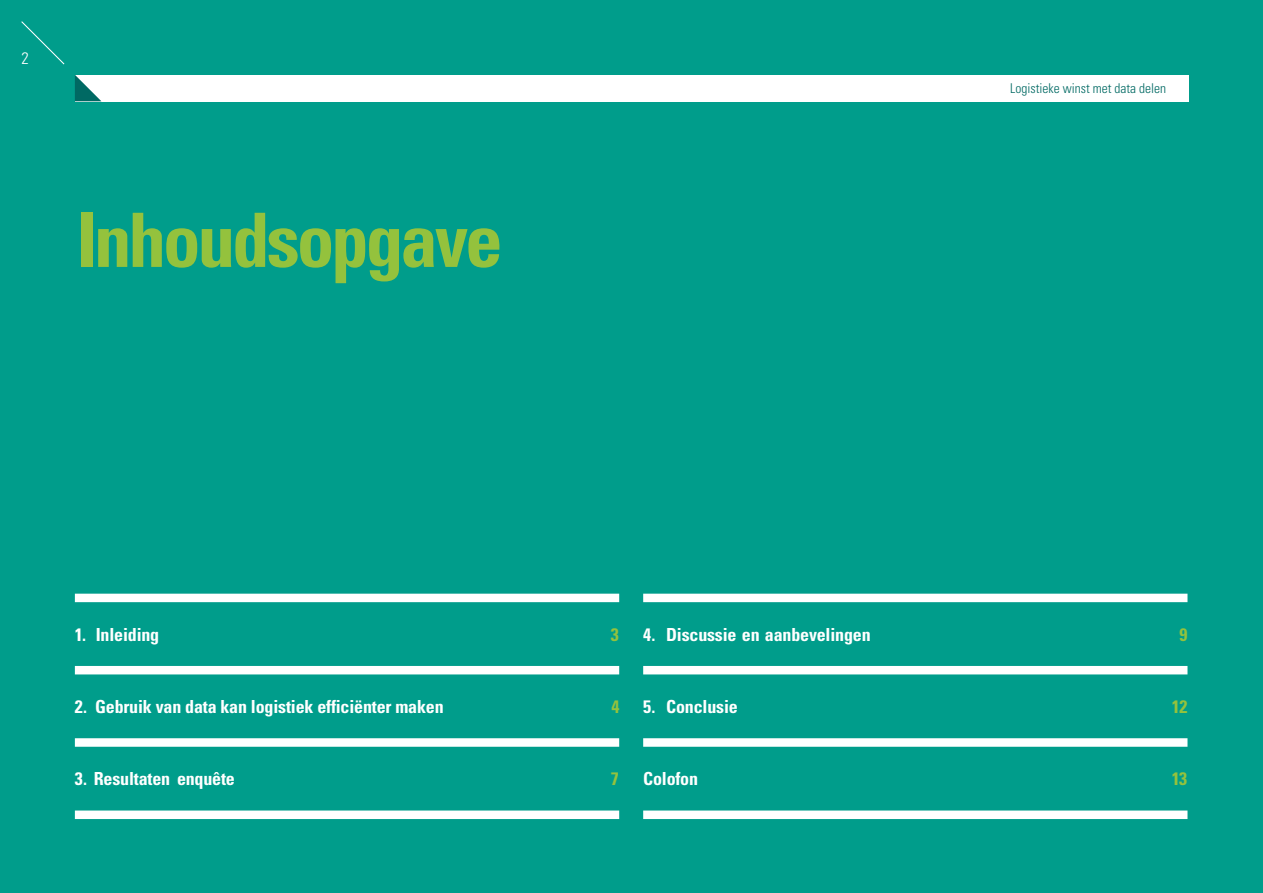
<style>
.page{position:relative;width:1263px;height:893px;background:#009d8b}
.page>*{position:absolute;margin:0;border:0;box-sizing:border-box;transform-origin:0 0}
.t1{font:700 condensed 75px "Univers LT Std";letter-spacing:-.04em;color:#94c23d}
.t2{font:700 condensed 18px "Univers LT Std";letter-spacing:-.01em;color:#fff}
.t3{font:700 condensed 18px "Univers LT Std";color:#94c23d}
.t4{font:300 condensed 16.5px "Univers LT Std";color:#fff}
.t5{font:300 condensed 13.5px "Univers LT Std";color:#006963}
</style>
<div class="page">
<div style="left:75px;top:75px;width:1113px;height:26px;background:#fff"></div>
<svg style="left:75px;top:75px;width:26px;height:26px"></svg>
<svg style="left:21px;top:21px;width:44px;height:44px"></svg>
<svg style="left:643px;top:594px;width:544px;height:225px"></svg>
<svg style="left:75px;top:594px;width:544px;height:225px"></svg>
<p class="t4" style="left:22px;top:48px;width:9px">2</p>
<h1 class="t1" style="left:76px;top:194px;width:428px">Inhoudsopgave</h1>
<p class="t5" style="left:1010px;top:80px;width:157px">Logistieke winst met data delen</p>
<p class="t2" style="left:75px;top:623px;width:86px">1. Inleiding</p>
<p class="t3" style="left:611px;top:623px;width:9px">3</p>
<p class="t2" style="left:643px;top:623px;width:229px">4. Discussie en aanbevelingen</p>
<p class="t3" style="left:1179px;top:623px;width:9px">9</p>
<p class="t2" style="left:75px;top:695px;width:370px">2. Gebruik van data kan logistiek efficiënter maken</p>
<p class="t3" style="left:611px;top:695px;width:9px">4</p>
<p class="t2" style="left:643px;top:695px;width:96px">5. Conclusie</p>
<p class="t3" style="left:1172px;top:695px;width:17px">12</p>
<p class="t2" style="left:75px;top:768px;width:162px">3. Resultaten enquête</p>
<p class="t3" style="left:611px;top:768px;width:9px">7</p>
<p class="t2" style="left:643px;top:768px;width:56px">Colofon</p>
<p class="t3" style="left:1172px;top:768px;width:17px">13</p>
</div>
